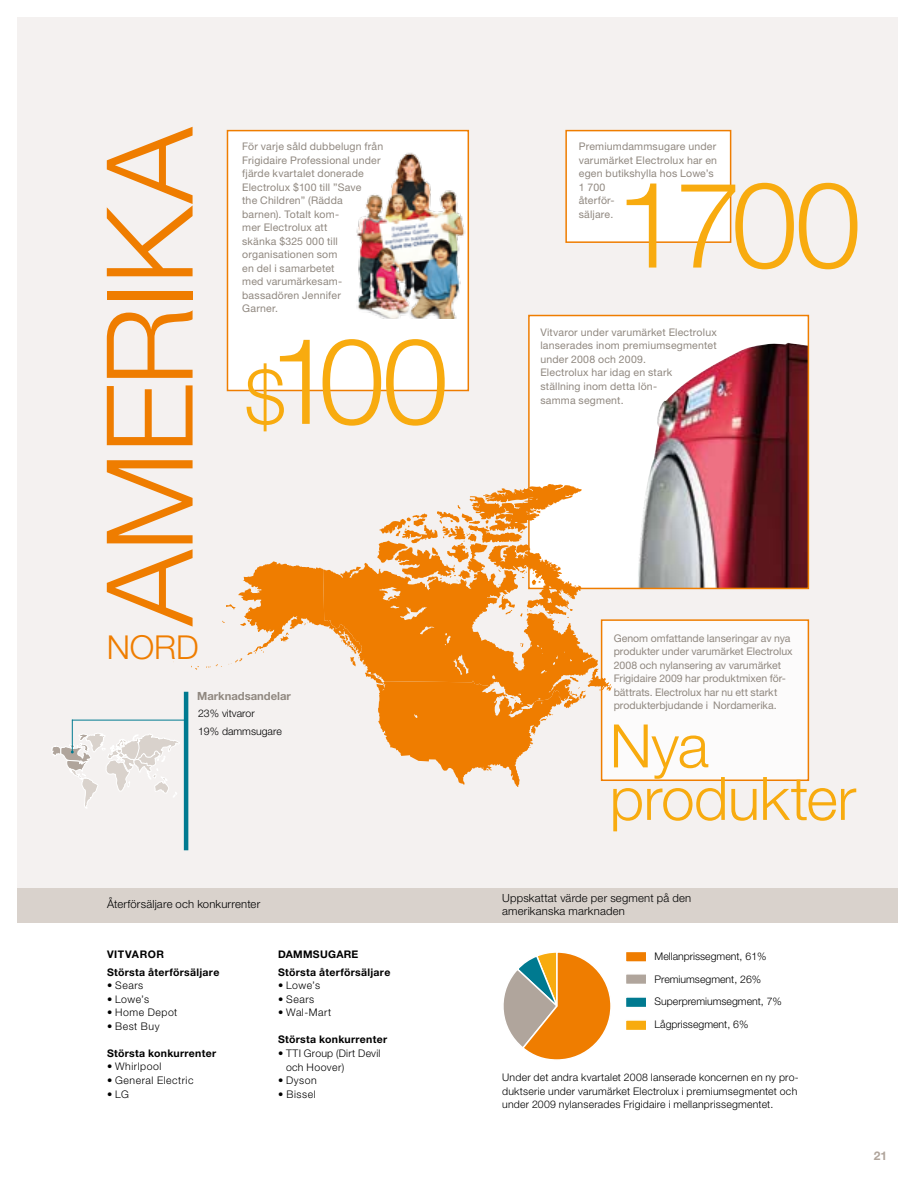
<style>
.page{position:relative;width:915px;height:1191px;background:#fff}
.page>*{position:absolute;margin:0;border:0;box-sizing:border-box;transform-origin:0 0}
.t1{font:300 120px "Helvetica Neue LT Std";letter-spacing:-.055em;color:#f8ab0f}
.t2{font:300 120px "Helvetica Neue LT Std";color:#ef7d00}
.t3{font:300 60px/52.5px "Helvetica Neue LT Std";letter-spacing:-.01em;color:#f8ab0f}
.t4{font:300 33px "Helvetica Neue LT Std";color:#ef7d00}
.t5{font:700 12px "Helvetica Neue LT Std";color:#b0a59c}
.t6{font:300 11.25px/13.5px "Helvetica Neue LT Std";letter-spacing:.02em;color:#000}
.t7{font:700 11.25px "Helvetica Neue LT Std";color:#908880}
.t8{font:10.5px/13.5px "Helvetica Neue LT Std";letter-spacing:.015em;color:#908880}
.t9{font:300 10.5px/13.5px "Helvetica Neue LT Std";letter-spacing:.02em;color:#000}
.t10{font:300 10.5px/22.5px "Helvetica Neue LT Std";color:#000}
.t11{font:700 10.5px/17.7px "Helvetica Neue LT Std";letter-spacing:.025em;color:#000}
.t12{font:300 10.5px "Helvetica Neue LT Std";letter-spacing:.05em;color:#000}
.s1{font-size:75px}
</style>
<div class="page">
<div style="left:17px;top:17px;width:880px;height:905px;background:#f4f1f0"></div>
<div style="left:17px;top:888px;width:880px;height:34px;background:#d9d2cc"></div>
<div style="left:601px;top:620px;width:207px;height:160px;background:#fff"></div>
<div style="left:600px;top:619px;width:208px;height:162px;border:2px solid #ef7d00"></div>
<div style="left:528px;top:315px;width:280px;height:273px;background:#fff"></div>
<img style="left:638px;top:343px;width:167px;height:243px">
<div style="left:528px;top:315px;width:280px;height:274px;border:2px solid #ef7d00"></div>
<div style="left:227px;top:130px;width:242px;height:261px;background:#fff;border:2px solid #ef7d00"></div>
<svg style="left:378px;top:714px;width:175px;height:73px"></svg>
<svg style="left:379px;top:484px;width:202px;height:56px"></svg>
<svg style="left:362px;top:540px;width:249px;height:174px;fill:#ef7d00"></svg>
<svg style="left:173px;top:561px;width:189px;height:108px"></svg>
<hr style="left:184px;top:691px;width:4px;height:159px;background:#007a90">
<hr style="left:72px;top:720px;width:1px;height:32px;background:#007a90">
<svg style="left:51px;top:732px;width:129px;height:76px"></svg>
<hr style="left:72px;top:719px;width:114px;height:1px;background:#007a90">
<div style="left:565px;top:130px;width:166px;height:113px;background:#fff;border:2px solid #ef7d00"></div>
<svg style="left:503px;top:952px;width:108px;height:108px"></svg>
<div style="left:625px;top:951px;width:21px;height:11px;background:#ef7d00"></div>
<div style="left:624px;top:950px;width:23px;height:12px;border:2px solid #fff"></div>
<div style="left:624px;top:996px;width:23px;height:12px;background:#007a90;border:2px solid #fff"></div>
<div style="left:624px;top:973px;width:23px;height:12px;background:#b0a59c;border:2px solid #fff"></div>
<div style="left:624px;top:1019px;width:23px;height:12px;background:#f8ab0f;border:2px solid #fff"></div>
<img style="left:356px;top:134px;width:114px;height:184px">
<h1 class="t2" style="left:76px;top:626px;width:486px;rotate:-90deg">ameriKa</h1>
<h3 class="t4" style="left:107px;top:627px;width:93px">NorD</h3>
<p class="t8" style="left:242px;top:139px;width:142px">För varje såld dubbelugn från<br>Frigidaire Professional under fjärde kvartalet donerade<br>Electrolux $100 till ”Save<br>the Children” (Rädda barnen). Totalt kom-<br>mer Electrolux att<br>skänka $325 000 till organisationen som<br>en del i samarbetet<br>med varumärkesam&shy;bassadören Jennifer<br>Garner.</p>
<h1 class="t1" style="left:244px;top:308px;width:206px"><span class="s1">$</span>100</h1>
<p class="t7" style="left:197px;top:689px;width:95px">Marknadsandelar</p>
<p class="t10" style="left:198px;top:704px;width:85px;line-height:18px">23% vitvaror<br>19% dammsugare</p>
<p class="t8" style="left:578px;top:139px;width:140px">Premiumdammsugare under varumärket Electrolux har en egen butikshylla hos Lowe’s<br>1 700<br>återför-<br>säljare.</p>
<h1 class="t1" style="left:614px;top:151px;width:248px">1700</h1>
<p class="t8" style="left:540px;top:325px;width:178px">Vitvaror under varumärket Electrolux lanserades inom premiumsegmentet under 2008 och 2009.<br>Electrolux har idag en stark<br>ställning inom detta lön-<br>samma segment.</p>
<p class="t8" style="left:613px;top:631px;width:180px">Genom omfattande lanseringar av nya produkter under varumärket Electrolux 2008 och nylansering av varumärket Frigidaire 2009 har produktmixen för&shy;bättrats. Electrolux har nu ett starkt produkterbjudande i Nordamerika.</p>
<h2 class="t3" style="left:609px;top:718px;width:248px">Nya produkter</h2>
<p class="t6" style="left:107px;top:897px;width:155px">Återförsäljare och konkurrenter</p>
<p class="t6" style="left:502px;top:890px;width:190px">Uppskattat värde per segment på den amerikanska marknaden</p>
<p class="t11" style="left:107px;top:945px;width:114px">VITVAROR<br>Största återförsäljare</p>
<p class="t9" style="left:107px;top:978px;width:38px">• Sears</p>
<p class="t9" style="left:107px;top:992px;width:44px">• Lowe’s</p>
<p class="t12" style="left:107px;top:1006px;width:72px">• Home Depot</p>
<p class="t9" style="left:107px;top:1019px;width:54px">• Best Buy</p>
<p class="t11" style="left:107px;top:1044px;width:110px">Största konkurrenter</p>
<p class="t12" style="left:107px;top:1060px;width:56px">• Whirlpool</p>
<p class="t12" style="left:107px;top:1073px;width:88px">• General Electric</p>
<p class="t9" style="left:107px;top:1086px;width:23px">• LG</p>
<p class="t11" style="left:278px;top:945px;width:114px">DAMMSUGARE<br>Största återförsäljare</p>
<p class="t9" style="left:278px;top:978px;width:44px">• Lowe’s</p>
<p class="t9" style="left:278px;top:992px;width:38px">• Sears</p>
<p class="t9" style="left:278px;top:1005px;width:55px">• Wal-Mart</p>
<p class="t11" style="left:278px;top:1030px;width:110px">Största konkurrenter</p>
<p class="t9" style="left:286px;top:1046px;width:96px;text-indent:-8px">• TTI Group (Dirt Devil och Hoover)</p>
<p class="t9" style="left:278px;top:1073px;width:40px">• Dyson</p>
<p class="t9" style="left:278px;top:1086px;width:39px">• Bissel</p>
<p class="t10" style="left:654px;top:945px;width:129px">Mellanprissegment, 61%<br>Premiumsegment, 26%<br>Superpremiumsegment, 7%<br>Lågprissegment, 6%</p>
<p class="t9" style="left:502px;top:1070px;width:298px">Under det andra kvartalet 2008 lanserade koncernen en ny pro&shy;duktserie under varumärket Electrolux i premiumsegmentet och under 2009 nylanserades Frigidaire i mellanprissegmentet.</p>
<p class="t5" style="left:873px;top:1148px;width:15px">21</p>
</div>
